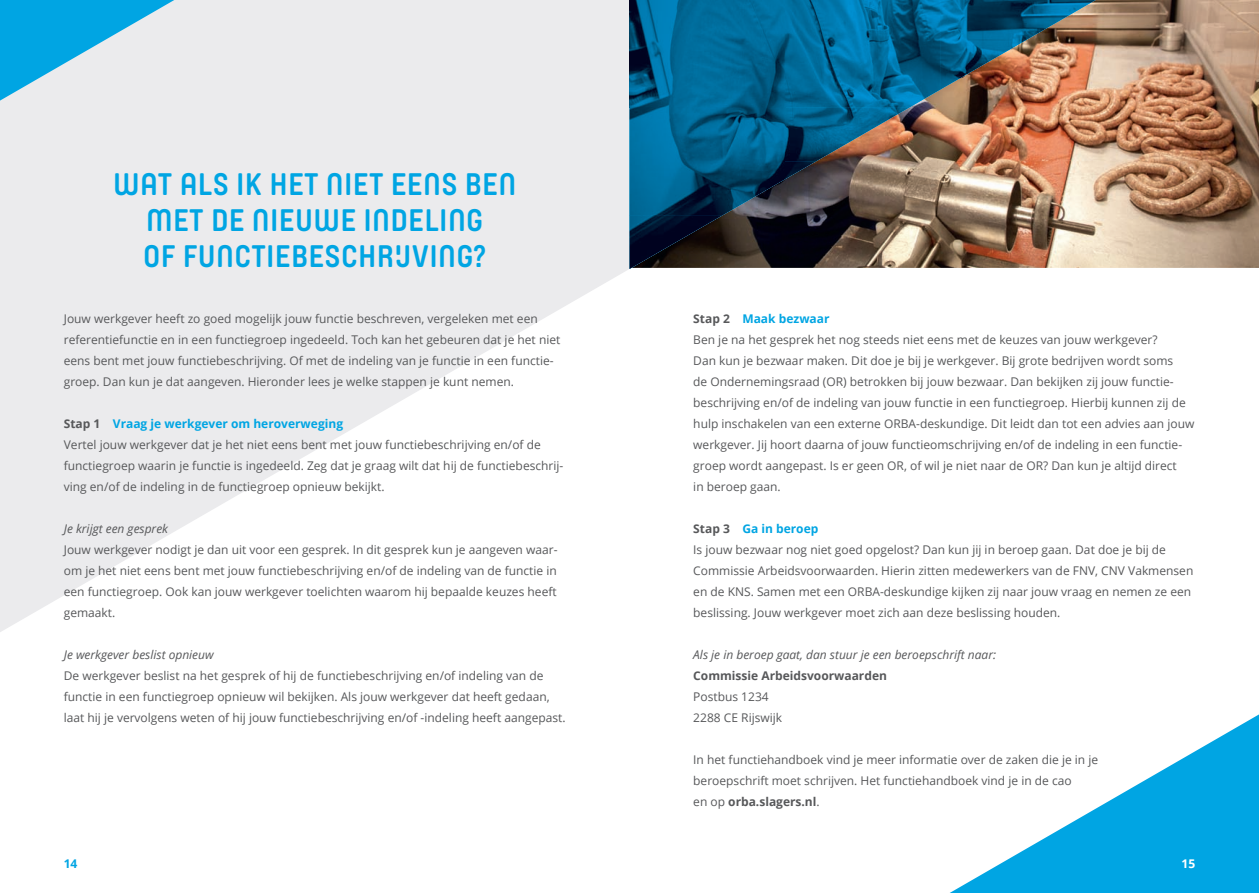
<style>
.page{position:relative;width:1259px;height:893px;background:#fff}
.page>*{position:absolute;margin:0;border:0;box-sizing:border-box;transform-origin:0 0}
.t1{font:700 31.05px/36px "Yummo";letter-spacing:.01em;color:#00a5e3;text-align:center}
.t2{font:12px/21px "Open Sans";color:#57585a}
.t3{font:italic 12px "Open Sans";color:#57585a}
.t4{font:700 12px "Open Sans";color:#57585a}
.t5{font:700 12px "Open Sans";color:#00a5e3}
.t6{font:700 12px "Open Sans";color:#fff}
.s1{font-weight:700}
.s2{font-weight:700;color:#00a5e3}
</style>
<div class="page">
<svg style="left:950px;top:714px;width:309px;height:179px"></svg>
<svg style="left:0;top:0;width:629px;height:632px;fill:#ebebed"></svg>
<img style="left:1095px;top:0;width:164px;height:268px">
<svg style="left:0;top:0;width:174px;height:101px;background:#75c7e7"></svg>
<img style="left:723px;top:30px;width:372px;height:238px">
<img style="left:629px;top:0;width:311px;height:108px">
<img style="left:940px;top:0;width:104px;height:90px">
<img style="left:1043px;top:0;width:52px;height:30px">
<img style="left:629px;top:107px;width:156px;height:108px">
<img style="left:784px;top:107px;width:125px;height:55px">
<img style="left:784px;top:161px;width:32px;height:18px">
<img style="left:629px;top:215px;width:94px;height:54px">
<h1 class="t1" style="left:113px;top:162px;width:405px">WAT ALS IK HET NIET EENS BEN<br>MET DE NIEUWE INDELING<br>OF FUNCTIEBESCHRĲVING?</h1>
<p class="t2" style="left:64px;top:308px;width:498px">Jouw werkgever heeft zo goed mogelijk jouw functie beschreven, vergeleken met een referentiefunctie en in een functiegroep ingedeeld. Toch kan het gebeuren dat je het niet eens bent met jouw functiebeschrijving. Of met de indeling van je functie in een functie&shy;groep. Dan kun je dat aangeven. Hieronder lees je welke stappen je kunt nemen.</p>
<p class="t2" style="left:64px;top:413px;width:501px"><span class="s1">Stap 1</span> <span class="s2">Vraag je werkgever om heroverweging<br></span>Vertel jouw werkgever dat je het niet eens bent met jouw functiebeschrijving en/of de functiegroep waarin je functie is ingedeeld. Zeg dat je graag wilt dat hij de functiebeschrij&shy;ving en/of de indeling in de functiegroep opnieuw bekijkt.</p>
<p class="t3" style="left:64px;top:521px;width:106px">Je krijgt een gesprek</p>
<p class="t2" style="left:64px;top:539px;width:495px;text-align:justify">Jouw werkgever nodigt je dan uit voor een gesprek. In dit gesprek kun je aangeven waar&shy;om je het niet eens bent met jouw functiebeschrijving en/of de indeling van de functie in een functiegroep. Ook kan jouw werkgever toelichten waarom hij bepaalde keuzes heeft gemaakt.</p>
<p class="t3" style="left:64px;top:647px;width:151px">Je werkgever beslist opnieuw</p>
<p class="t2" style="left:64px;top:665px;width:503px">De werkgever beslist na het gesprek of hij de functiebeschrijving en/of indeling van de functie in een functiegroep opnieuw wil bekijken. Als jouw werkgever dat heeft gedaan, laat hij je vervolgens weten of hij jouw functiebeschrijving en/of -indeling heeft aangepast.</p>
<p class="t2" style="left:693px;top:308px;width:502px"><span class="s1">Stap 2</span> <span class="s2">Maak bezwaar<br></span>Ben je na het gesprek het nog steeds niet eens met de keuzes van jouw werkgever?<br>Dan kun je bezwaar maken. Dit doe je bij je werkgever. Bij grote bedrijven wordt soms<br>de Ondernemingsraad (OR) betrokken bij jouw bezwaar. Dan bekijken zij jouw functie&shy;beschrijving en/of de indeling van jouw functie in een functiegroep. Hierbij kunnen zij de hulp inschakelen van een externe ORBA-deskundige. Dit leidt dan tot een advies aan jouw werkgever. Jij hoort daarna of jouw functieomschrijving en/of de indeling in een functie&shy;groep wordt aangepast. Is er geen OR, of wil je niet naar de OR? Dan kun je altijd direct<br>in beroep gaan.</p>
<p class="t2" style="left:693px;top:518px;width:501px"><span class="s1">Stap 3</span> <span class="s2">Ga in beroep<br></span>Is jouw bezwaar nog niet goed opgelost? Dan kun jij in beroep gaan. Dat doe je bij de Commissie Arbeidsvoorwaarden. Hierin zitten medewerkers van de FNV, CNV Vakmensen en de KNS. Samen met een ORBA-deskundige kijken zij naar jouw vraag en nemen ze een beslissing. Jouw werkgever moet zich aan deze beslissing houden.</p>
<p class="t3" style="left:693px;top:647px;width:304px">Als je in beroep gaat, dan stuur je een beroepschrift naar:</p>
<p class="t4" style="left:693px;top:667px;width:195px">Commissie Arbeidsvoorwaarden</p>
<p class="t2" style="left:693px;top:686px;width:90px">Postbus 1234<br>2288 CE Rijswijk</p>
<p class="t2" style="left:693px;top:749px;width:406px">In het functiehandboek vind je meer informatie over de zaken die je in je beroepschrift moet schrijven. Het functiehandboek vind je in de cao<br>en op <span class="s1">orba.slagers.nl</span>.</p>
<p class="t5" style="left:64px;top:855px;width:15px">14</p>
<p class="t6" style="left:1181px;top:855px;width:15px">15</p>
</div>
